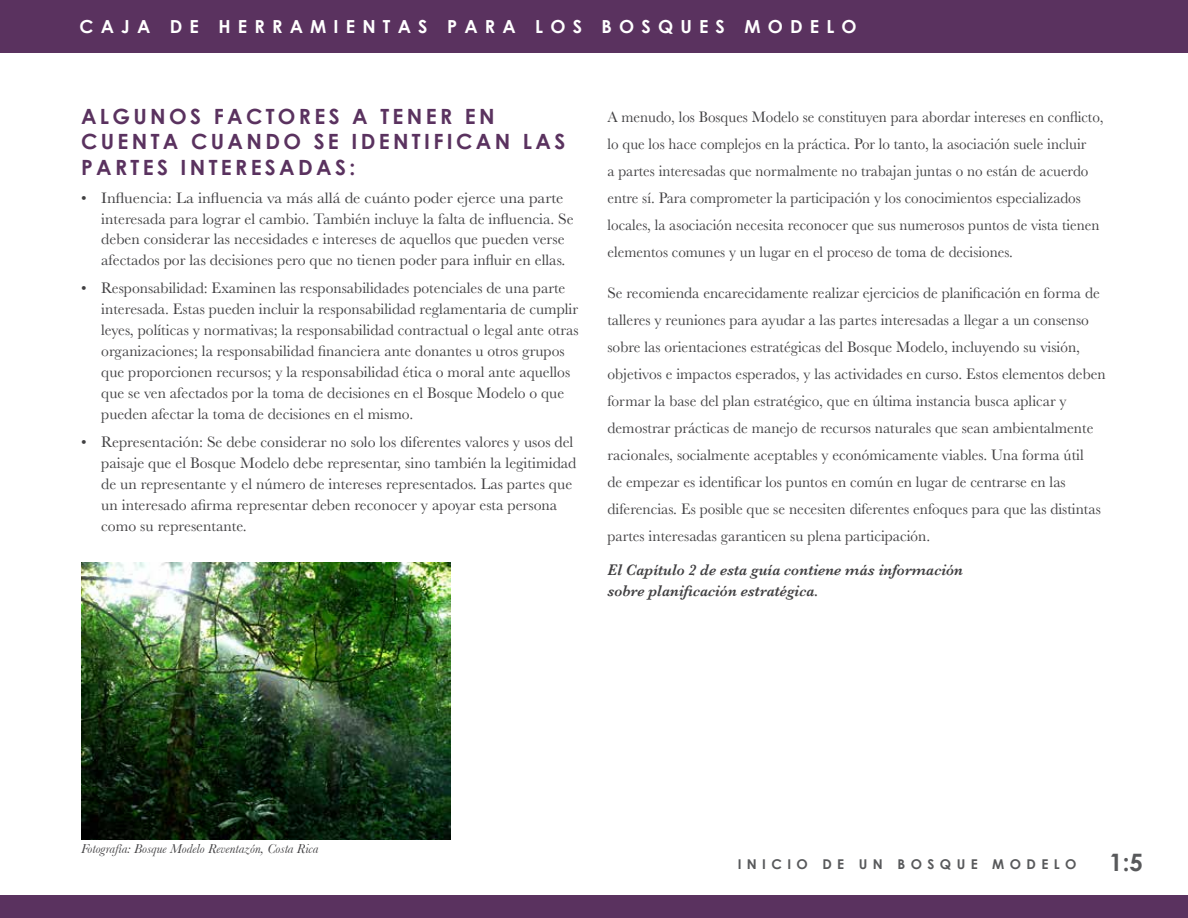
<style>
.page{position:relative;width:1188px;height:918px;background:#fff}
.page>*{position:absolute;margin:0;border:0;box-sizing:border-box;transform-origin:0 0}
.t1{font:700 24px "Century Gothic";color:#58595b}
.t2{font:700 21px/25.5px "Century Gothic";letter-spacing:.16em;color:#5a325f}
.t3{font:700 18px "Century Gothic";letter-spacing:.4em;color:#fff}
.t4{font:15.75px/21px "Baskerville";color:#414042}
.t5{font:15.75px/27px "Baskerville";color:#414042;scale:.96 1}
.t6{font:italic 600 15.75px/21px "Baskerville";color:#414042}
.t7{font:italic 13.5px "Baskerville";color:#414042}
.t8{font:700 13.5px "Century Gothic";letter-spacing:.4em;color:#58595b}
</style>
<div class="page">
<div style="left:0;top:0;width:1188px;height:52px;background:#5a325f"></div>
<div style="left:0;top:895px;width:1188px;height:23px;background:#5a325f"></div>
<img style="left:81px;top:562px;width:370px;height:278px">
<p class="t3" style="left:80px;top:16px;width:779px">CAJA DE HERRAMIENTAS PARA LOS BOSQUES MODELO</p>
<h2 class="t2" style="left:81px;top:103px;width:486px">ALGUNOS FACTORES A TENER EN<br>CUENTA CUANDO SE IDENTIFICAN LAS<br>PARTES INTERESADAS:</h2>
<p class="t4" style="left:101px;top:187px;width:474px;text-indent:-20px">• Influencia: La influencia va más allá de cuánto poder ejerce una parte interesada para lograr el cambio. También incluye la falta de influencia. Se deben considerar las necesidades e intereses de aquellos que pueden verse afectados por las decisiones pero que no tienen poder para influir en ellas.</p>
<p class="t4" style="left:101px;top:278px;width:479px;text-indent:-20px">• Responsabilidad: Examinen las responsabilidades potenciales de una parte interesada. Estas pueden incluir la responsabilidad reglamentaria de cumplir leyes, políticas y normativas; la responsabilidad contractual o legal ante otras organizaciones; la responsabilidad financiera ante donantes u otros grupos que proporcionen recursos; y la responsabilidad ética o moral ante aquellos que se ven afectados por la toma de decisiones en el Bosque Modelo o que pueden afectar la toma de decisiones en el mismo.</p>
<p class="t4" style="left:101px;top:432px;width:477px;text-indent:-20px">• Representación: Se debe considerar no solo los diferentes valores y usos del paisaje que el Bosque Modelo debe representar, sino también la legitimidad de un representante y el número de intereses representados. Las partes que un interesado afirma representar deben reconocer y apoyar esta persona como su representante.</p>
<p class="t5" style="left:608px;top:104px;width:518px">A menudo, los Bosques Modelo se constituyen para abordar intereses en conflicto, lo que los hace complejos en la práctica. Por lo tanto, la asociación suele incluir<br>a partes interesadas que normalmente no trabajan juntas o no están de acuerdo entre sí. Para comprometer la participación y los conocimientos especializados locales, la asociación necesita reconocer que sus numerosos puntos de vista tienen elementos comunes y un lugar en el proceso de toma de decisiones.</p>
<p class="t4" style="left:608px;top:279px;width:500px;line-height:27px">Se recomienda encarecidamente realizar ejercicios de planificación en forma de talleres y reuniones para ayudar a las partes interesadas a llegar a un consenso sobre las orientaciones estratégicas del Bosque Modelo, incluyendo su visión, objetivos e impactos esperados, y las actividades en curso. Estos elementos deben formar la base del plan estratégico, que en última instancia busca aplicar y demostrar prácticas de manejo de recursos naturales que sean ambientalmente racionales, socialmente aceptables y económicamente viables. Una forma útil<br>de empezar es identificar los puntos en común en lugar de centrarse en las diferencias. Es posible que se necesiten diferentes enfoques para que las distintas partes interesadas garanticen su plena participación.</p>
<p class="t6" style="left:608px;top:559px;width:357px">El Capítulo 2 de esta guía contiene más información sobre planificación estratégica.</p>
<p class="t7" style="left:81px;top:841px;width:239px">Fotografía: Bosque Modelo Reventazón, Costa Rica</p>
<p class="t8" style="left:738px;top:856px;width:340px">INICIO DE UN BOSQUE MODELO</p>
<h1 class="t1" style="left:1109px;top:847px;width:35px">1:5</h1>
</div>
